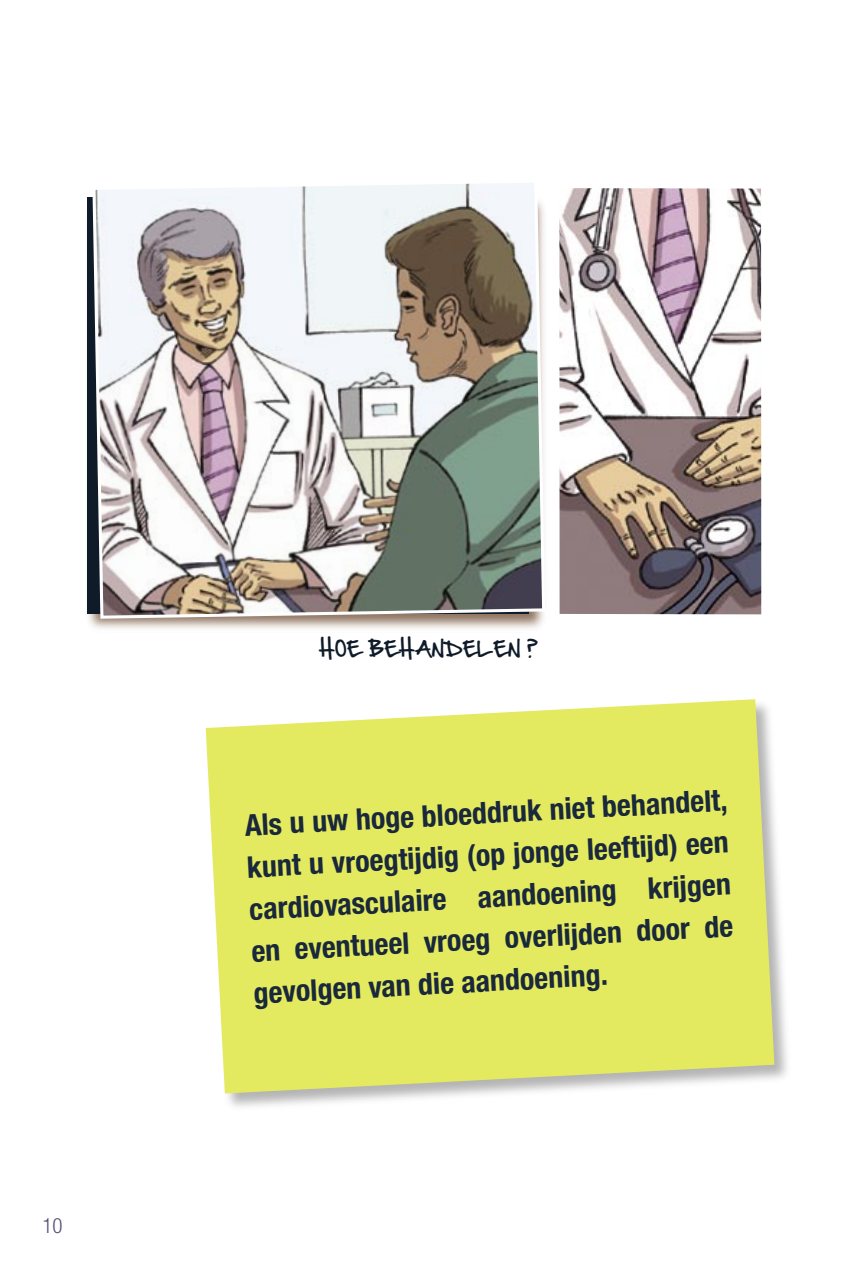
<style>
.page{position:relative;width:851px;height:1276px;background:#fff}
.page>*{position:absolute;margin:0;border:0;box-sizing:border-box;transform-origin:0 0}
.t1{font:700 condensed 30px/42px "Helvetica Neue LT Std";color:#19283b;text-align:justify}
.t2{font:300 condensed 21px "Helvetica Neue LT Std";color:#564e71}
.t3{font:18px "Hand Of Sean";letter-spacing:.05em;color:#0f1b29}
</style>
<div class="page">
<div style="left:204px;top:697px;width:589px;height:416px;background:#000;opacity:.3"></div>
<svg style="left:206px;top:699px;width:568px;height:394px;background:#e4e96c"></svg>
<div style="left:84px;top:194px;width:464px;height:439px;background:#6a462c;opacity:.75"></div>
<img style="left:91px;top:183px;width:455px;height:437px">
<img style="left:560px;top:189px;width:200px;height:424px">
<div style="left:556px;top:185px;width:208px;height:432px;border:3px solid #fff"></div>
<p class="t2" style="left:43px;top:1214px;width:22px">10</p>
<p class="t3" style="left:319px;top:633px;width:220px">Hoe behandelen ?</p>
<p class="t1" style="left:244px;top:803px;width:484px;rotate:-3deg">Als u uw hoge bloeddruk niet behandelt, kunt u vroegtijdig (op jonge leeftijd) een cardiovasculaire aandoening krijgen en eventueel vroeg overlijden door de gevolgen van die aandoening.</p>
</div>
